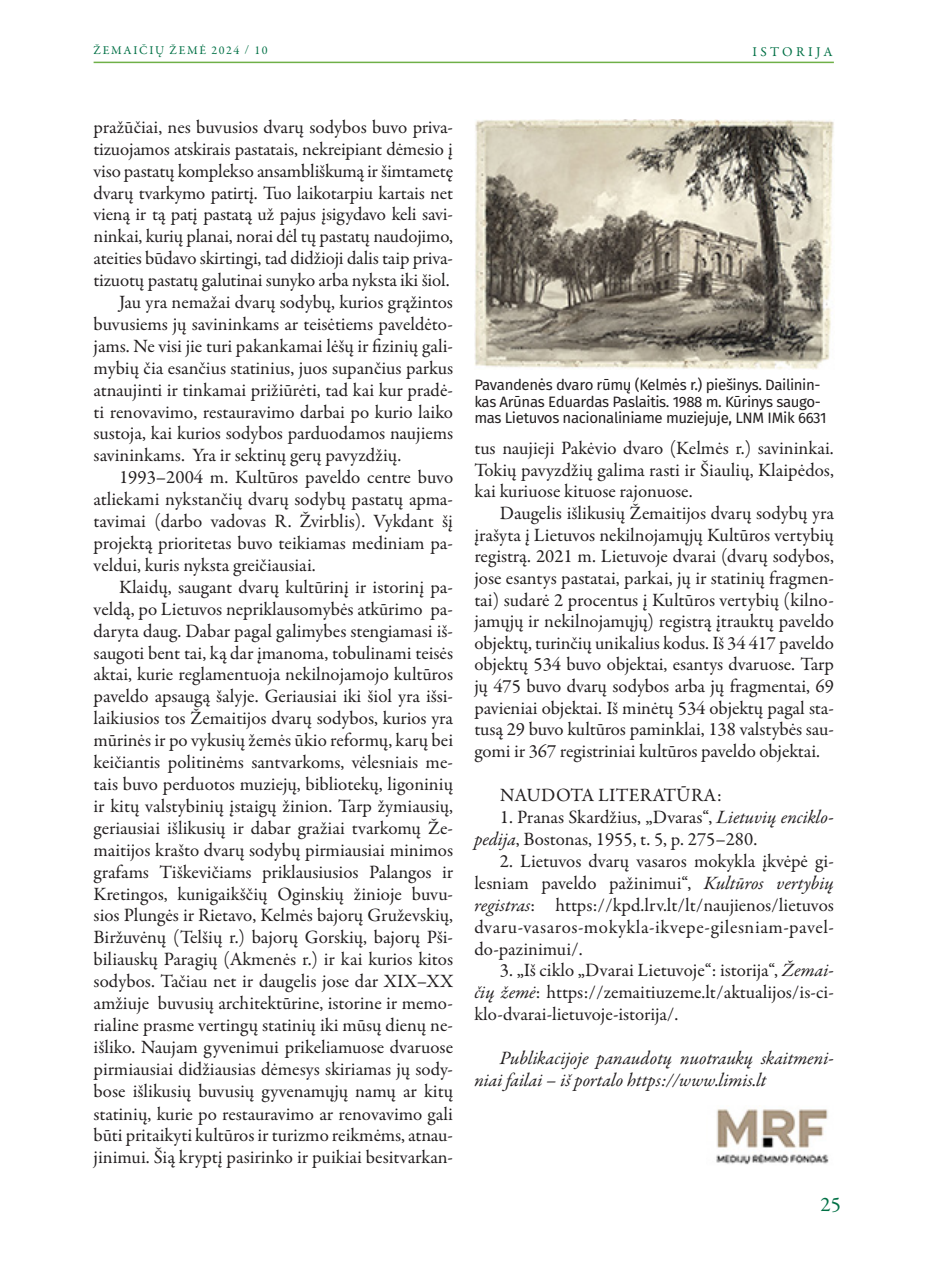
<style>
.page{position:relative;width:936px;height:1276px;background:#fff}
.page>*{position:absolute;margin:0;border:0;box-sizing:border-box;transform-origin:0 0}
.t1{font:21px "Garamond Premr Pro";color:#017045}
.tekstas{font:18.9px/21.9px "Garamond Premr Pro";color:#231f20;text-align:justify}
.tekstas-2{font:italic 18.9px/21.9px "Garamond Premr Pro";color:#231f20}
.tekstas-3{font:18.9px "Garamond Premr Pro";letter-spacing:.02em;color:#231f20}
.parašas{font:15px/16.5px "Fira Sans";letter-spacing:-.025em;color:#231f20}
.t2{font:13.5px "Garamond Premr Pro";letter-spacing:.25em;color:#017045}
.t3{font:12px "Garamond Premr Pro";letter-spacing:.14em;color:#017045}
.s1{font-style:italic}
</style>
<div class="page">
<hr style="left:94px;top:62px;width:739px;height:1px;background:#6fb048">
<img style="left:716px;top:1109px;width:113px;height:56px">
<img style="left:474px;top:119px;width:360px;height:251px">
<p class="t3" style="left:94px;top:43px;width:175px">ŽEMAIČIŲ ŽEMĖ 2024 / 10</p>
<p class="t2" style="left:752px;top:44px;width:81px">ISTORIJA</p>
<p class="tekstas" style="left:94px;top:116px;width:361px">pražūčiai, nes buvusios dvarų sodybos buvo priva&shy;tizuojamos atskirais pastatais, nekreipiant dėmesio į viso pastatų komplekso ansambliškumą ir šimtametę dvarų tvarkymo patirtį. Tuo laikotarpiu kartais net vieną ir tą patį pastatą už pajus įsigydavo keli savi&shy;ninkai, kurių planai, norai dėl tų pastatų naudojimo, ateities būdavo skirtingi, tad didžioji dalis taip priva&shy;tizuotų pastatų galutinai sunyko arba nyksta iki šiol.</p>
<p class="tekstas" style="left:94px;top:292px;width:361px;text-indent:26px">Jau yra nemažai dvarų sodybų, kurios grąžintos buvusiems jų savininkams ar teisėtiems paveldėto&shy;jams. Ne visi jie turi pakankamai lėšų ir fizinių gali&shy;mybių čia esančius statinius, juos supančius parkus atnaujinti ir tinkamai prižiūrėti, tad kai kur pradė&shy;ti renovavimo, restauravimo darbai po kurio laiko sustoja, kai kurios sodybos parduodamos naujiems savininkams. Yra ir sektinų gerų pavyzdžių.</p>
<p class="tekstas" style="left:94px;top:467px;width:361px;text-indent:26px">1993–2004 m. Kultūros paveldo centre buvo atliekami nykstančių dvarų sodybų pastatų apma&shy;tavimai (darbo vadovas R. Žvirblis). Vykdant šį projektą prioritetas buvo teikiamas mediniam pa&shy;veldui, kuris nyksta greičiausiai.</p>
<p class="tekstas" style="left:94px;top:576px;width:361px;text-indent:26px">Klaidų, saugant dvarų kultūrinį ir istorinį pa&shy;veldą, po Lietuvos nepriklausomybės atkūrimo pa&shy;daryta daug. Dabar pagal galimybes stengiamasi iš&shy;saugoti bent tai, ką dar įmanoma, tobulinami teisės aktai, kurie reglamentuoja nekilnojamojo kultūros paveldo apsaugą šalyje. Geriausiai iki šiol yra išsi&shy;laikiusios tos Žemaitijos dvarų sodybos, kurios yra mūrinės ir po vykusių žemės ūkio reformų, karų bei keičiantis politinėms santvarkoms, vėlesniais me&shy;tais buvo perduotos muziejų, bibliotekų, ligoninių ir kitų valstybinių įstaigų žinion. Tarp žymiausių, geriausiai išlikusių ir dabar gražiai tvarkomų Že&shy;maitijos krašto dvarų sodybų pirmiausiai minimos grafams Tiškevičiams priklausiusios Palangos ir Kretingos, kunigaikščių Oginskių žinioje buvu&shy;sios Plungės ir Rietavo, Kelmės bajorų Gruževskių, Biržuvėnų (Telšių r.) bajorų Gorskių, bajorų Pši&shy;biliauskų Paragių (Akmenės r.) ir kai kurios kitos sodybos. Tačiau net ir daugelis jose dar XIX–XX amžiuje buvusių architektūrine, istorine ir memo&shy;rialine prasme vertingų statinių iki mūsų dienų ne&shy;išliko. Naujam gyvenimui prikeliamuose dvaruose pirmiausiai didžiausias dėmesys skiriamas jų sody&shy;bose išlikusių buvusių gyvenamųjų namų ar kitų statinių, kurie po restauravimo ar renovavimo gali būti pritaikyti kultūros ir turizmo reikmėms, atnau&shy;jinimui. Šią kryptį pasirinko ir puikiai besitvarkan-</p>
<p class="parašas" style="left:474px;top:378px;width:354px">Pavandenės dvaro rūmų (Kelmės r.) piešinys. Dailinin&shy;kas Arūnas Eduardas Paslaitis. 1988 m. Kūrinys saugo&shy;mas Lietuvos nacionaliniame muziejuje, LNM IMik 6631</p>
<p class="tekstas" style="left:474px;top:438px;width:361px">tus naujieji Pakėvio dvaro (Kelmės r.) savininkai.<br>Tokių pavyzdžių galima rasti ir Šiaulių, Klaipėdos, kai kuriuose kituose rajonuose.</p>
<p class="tekstas" style="left:474px;top:503px;width:361px;text-indent:26px">Daugelis išlikusių Žemaitijos dvarų sodybų yra įrašyta į Lietuvos nekilnojamųjų Kultūros vertybių registrą. 2021 m. Lietuvoje dvarai (dvarų sodybos, jose esantys pastatai, parkai, jų ir statinių fragmen&shy;tai) sudarė 2 procentus į Kultūros vertybių (kilno&shy;jamųjų ir nekilnojamųjų) registrą įtrauktų paveldo objektų, turinčių unikalius kodus. Iš 34 417 paveldo objektų 534 buvo objektai, esantys dvaruose. Tarp jų 475 buvo dvarų sodybos arba jų fragmentai, 69 pavieniai objektai. Iš minėtų 534 objektų pagal sta&shy;tusą 29 buvo kultūros paminklai, 138 valstybės sau&shy;gomi ir 367 registriniai kultūros paveldo objektai.</p>
<p class="tekstas-3" style="left:500px;top:784px;width:223px">NAUDOTA LITERATŪRA:</p>
<p class="tekstas" style="left:474px;top:806px;width:361px;text-indent:26px">1. Pranas Skardžius, „Dvaras“, <span class="s1">Lietuvių enciklo&shy;pedija</span>, Bostonas, 1955, t. 5, p. 275–280.</p>
<p class="tekstas" style="left:474px;top:850px;width:361px;text-indent:26px">2. Lietuvos dvarų vasaros mokykla įkvėpė gi&shy;lesniam paveldo pažinimui“, <span class="s1">Kultūros vertybių registras</span>: https://kpd.lrv.lt/lt/naujienos/lietuvos dvaru-vasaros-mokykla-ikvepe-gilesniam-pavel&shy;do-pazinimui/.</p>
<p class="tekstas" style="left:474px;top:960px;width:361px;text-indent:26px">3. „Iš ciklo „Dvarai Lietuvoje“: istorija“, <span class="s1">Žemai&shy;čių žemė</span>: https://zemaitiuzeme.lt/aktualijos/is-ci&shy;klo-dvarai-lietuvoje-istorija/.</p>
<p class="tekstas-2" style="left:474px;top:1048px;width:361px;text-indent:26px">Publikacijoje panaudotų nuotraukų skaitmeni&shy;niai failai – iš portalo https://www.limis.lt</p>
<p class="t1" style="left:820px;top:1191px;width:22px">25</p>
</div>
